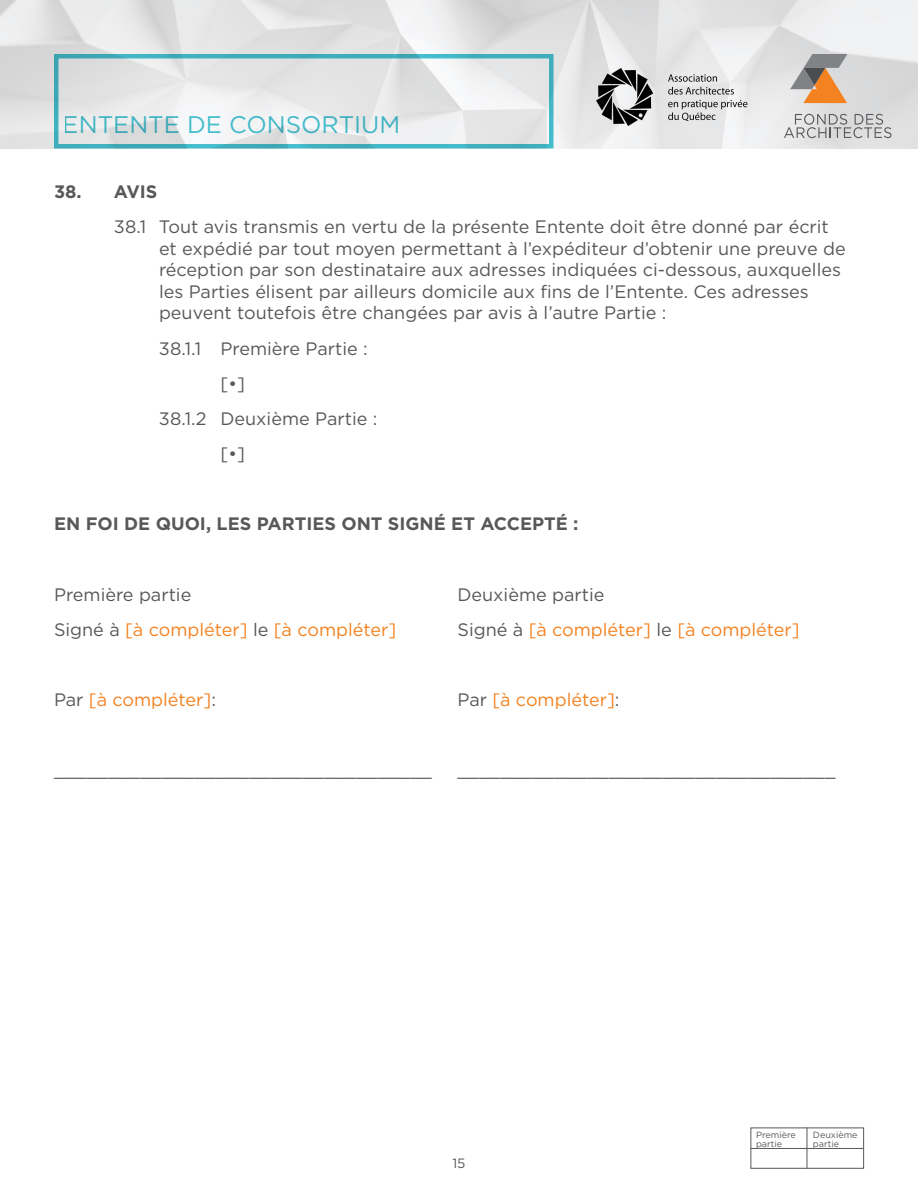
<style>
.page{position:relative;width:918px;height:1188px;background:#fff}
.page>*{position:absolute;margin:0;border:0;box-sizing:border-box;transform-origin:0 0}
.t1{font:24px "Gotham";color:#47c3d2}
.t2{font:18px/21.6px "Gotham";color:#57585a}
.t3{font:18px "Gotham";color:#f58220}
.t4{font:700 18px "Gotham";color:#57585a}
.t5{font:13.5px "Gotham";color:#57585a}
.t6{font:9px "Gotham";color:#57585a}
.s1{color:#57585a}
</style>
<div class="page">
<img style="left:0;top:0;width:918px;height:148px">
<div style="left:54px;top:54px;width:500px;height:94px;border:4px solid #47c3d2"></div>
<svg style="left:784px;top:114px;width:107px;height:24px;background:#c2c2c3"></svg>
<svg style="left:790px;top:54px;width:57px;height:49px;background:#c0a289"></svg>
<img style="left:596px;top:68px;width:152px;height:57px">
<div style="left:750px;top:1128px;width:114px;height:41px;border:1px solid #57585a"></div>
<hr style="left:750px;top:1148px;width:113px;height:1px;background:#57585a">
<hr style="left:807px;top:1128px;width:1px;height:41px;background:#57585a">
<h1 class="t1" style="left:63px;top:109px;width:339px">ENTENTE DE CONSORTIUM</h1>
<p class="t4" style="left:54px;top:180px;width:105px">38. AVIS</p>
<p class="t2" style="left:159px;top:216px;width:688px;text-indent:-45px">38.1 Tout avis transmis en vertu de la présente Entente doit être donné par écrit et expédié par tout moyen permettant à l’expéditeur d’obtenir une preuve de réception par son destinataire aux adresses indiquées ci-dessous, auxquelles les Parties élisent par ailleurs domicile aux fins de l’Entente. Ces adresses peuvent toutefois être changées par avis à l’autre Partie :</p>
<p class="t2" style="left:159px;top:337px;width:210px">38.1.1 Première Partie :</p>
<p class="t2" style="left:220px;top:372px;width:26px">[•]</p>
<p class="t2" style="left:159px;top:407px;width:220px">38.1.2 Deuxième Partie :</p>
<p class="t2" style="left:220px;top:442px;width:26px">[•]</p>
<p class="t4" style="left:54px;top:512px;width:526px">EN FOI DE QUOI, LES PARTIES ONT SIGNÉ ET ACCEPTÉ :</p>
<p class="t2" style="left:54px;top:583px;width:139px">Première partie</p>
<p class="t2" style="left:458px;top:583px;width:149px">Deuxième partie</p>
<p class="t3" style="left:54px;top:618px;width:344px"><span class="s1">Signé à</span> [à compléter] <span class="s1">le</span> [à compléter]</p>
<p class="t3" style="left:458px;top:618px;width:344px"><span class="s1">Signé à</span> [à compléter] <span class="s1">le</span> [à compléter]</p>
<p class="t3" style="left:54px;top:688px;width:164px"><span class="s1">Par</span> [à compléter]<span class="s1">:</span></p>
<p class="t3" style="left:458px;top:688px;width:164px"><span class="s1">Par</span> [à compléter]<span class="s1">:</span></p>
<p class="t2" style="left:54px;top:759px;width:380px">___________________________________</p>
<p class="t2" style="left:458px;top:759px;width:379px">___________________________________</p>
<p class="t5" style="left:452px;top:1155px;width:15px">15</p>
<p class="t6" style="left:756px;top:1129px;width:41px">Première</p>
<p class="t6" style="left:813px;top:1129px;width:46px">Deuxième</p>
<p class="t6" style="left:756px;top:1138px;width:28px">partie</p>
<p class="t6" style="left:813px;top:1138px;width:28px">partie</p>
</div>
